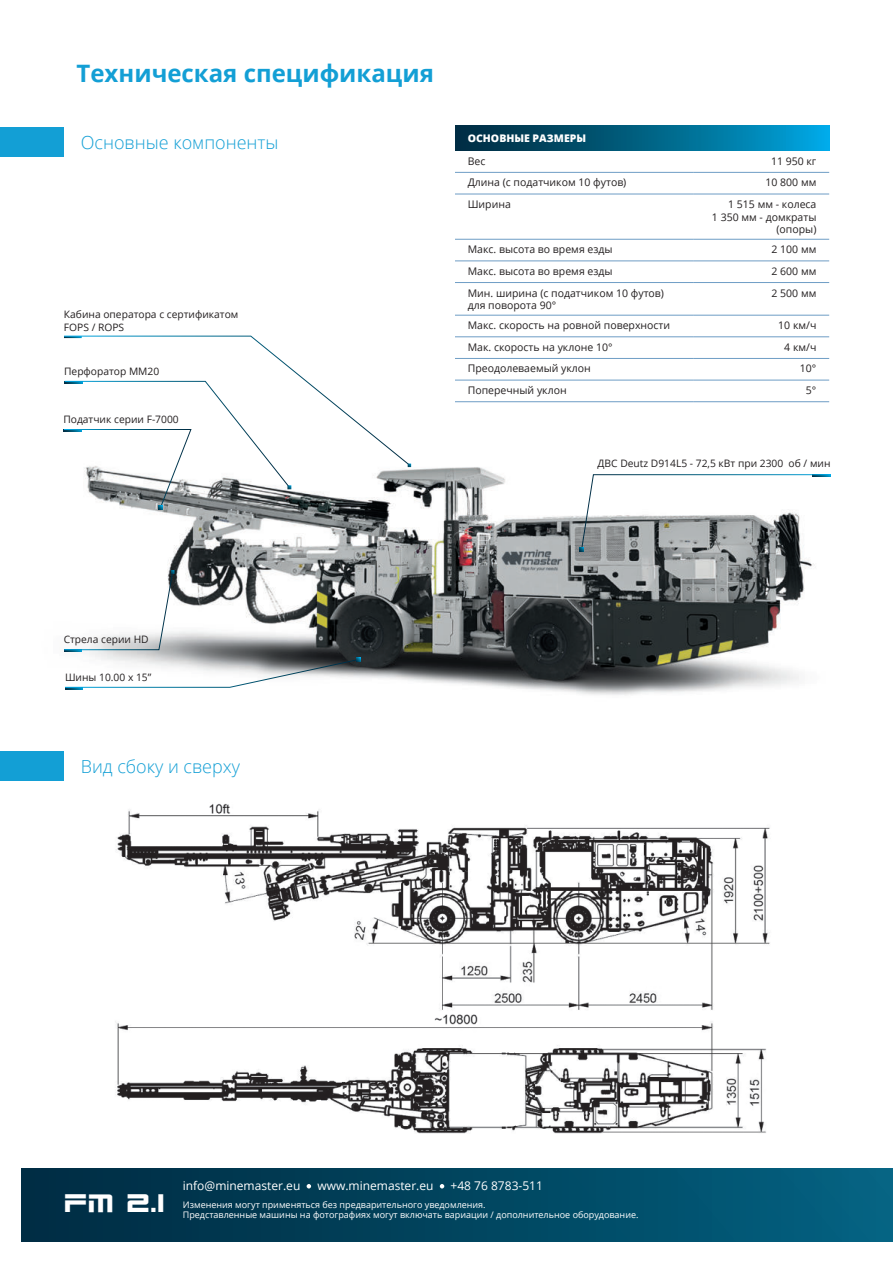
<style>
.page{position:relative;width:893px;height:1263px;background:#fff}
.page>*{position:absolute;margin:0;border:0;box-sizing:border-box;transform-origin:0 0}
.t1{font:25.5px "Mine Master TEC Regular";color:#fff}
.t2{font:700 24px "Open Sans";color:#139fd5}
.t3{font:300 18px "Open Sans";color:#139fd5}
.t4{font:12px "Open Sans";color:#fff}
.t5{font:10.5px/12.6px "Open Sans";color:#231f20;text-align:right}
.t6{font:800 10.5px "Open Sans";color:#fff}
.t7{font:10.2px/12.3px "Open Sans";color:#231f20}
.t8{font:9px "Open Sans";color:#fff}
</style>
<div class="page">
<div style="left:21px;top:1168px;width:872px;height:74px;background:linear-gradient(to right,#002a40,#036180)"></div>
<svg style="left:307px;top:1184px;width:4px;height:4px"></svg>
<svg style="left:440px;top:1184px;width:4px;height:4px"></svg>
<img style="left:65px;top:238px;width:765px;height:457px">
<svg style="left:65px;top:466px;width:226px;height:44px"></svg>
<svg style="left:65px;top:658px;width:295px;height:31px"></svg>
<svg style="left:64px;top:570px;width:111px;height:82px"></svg>
<svg style="left:63px;top:335px;width:347px;height:131px"></svg>
<svg style="left:407px;top:463px;width:4px;height:4px"></svg>
<svg style="left:580px;top:474px;width:251px;height:77px"></svg>
<svg style="left:455px;top:126px;width:374px;height:25px;background:#006488"></svg>
<hr style="left:455px;top:172px;width:238px;height:1px;background:#6e9dc5">
<hr style="left:693px;top:172px;width:136px;height:1px;background:#6e9dc5">
<hr style="left:455px;top:194px;width:238px;height:1px;background:#6e9dc5">
<hr style="left:693px;top:194px;width:136px;height:1px;background:#6e9dc5">
<hr style="left:455px;top:239px;width:238px;height:1px;background:#6e9dc5">
<hr style="left:693px;top:239px;width:136px;height:1px;background:#6e9dc5">
<hr style="left:455px;top:261px;width:238px;height:1px;background:#6e9dc5">
<hr style="left:693px;top:261px;width:136px;height:1px;background:#6e9dc5">
<hr style="left:455px;top:282px;width:238px;height:1px;background:#6e9dc5">
<hr style="left:693px;top:282px;width:136px;height:1px;background:#6e9dc5">
<hr style="left:455px;top:315px;width:238px;height:1px;background:#6e9dc5">
<hr style="left:693px;top:315px;width:136px;height:1px;background:#6e9dc5">
<hr style="left:455px;top:337px;width:238px;height:1px;background:#6e9dc5">
<hr style="left:693px;top:337px;width:136px;height:1px;background:#6e9dc5">
<hr style="left:455px;top:358px;width:238px;height:1px;background:#6e9dc5">
<hr style="left:693px;top:358px;width:136px;height:1px;background:#6e9dc5">
<hr style="left:455px;top:380px;width:238px;height:1px;background:#6e9dc5">
<hr style="left:693px;top:380px;width:136px;height:1px;background:#6e9dc5">
<hr style="left:455px;top:401px;width:238px;height:1px;background:#6e9dc5">
<hr style="left:693px;top:401px;width:136px;height:1px;background:#6e9dc5">
<div style="left:0;top:128px;width:64px;height:29px;background:#139fd5"></div>
<div style="left:0;top:751px;width:64px;height:30px;background:#139fd5"></div>
<img style="left:115px;top:803px;width:655px;height:331px">
<h2 class="t2" style="left:77px;top:57px;width:359px">Техническая спецификация</h2>
<h3 class="t3" style="left:81px;top:130px;width:199px">Основные компоненты</h3>
<p class="t7" style="left:64px;top:308px;width:176px">Кабина оператора с сертификатом<br>FOPS / ROPS</p>
<p class="t7" style="left:64px;top:365px;width:97px">Перфоратор ММ20</p>
<p class="t7" style="left:63px;top:413px;width:117px">Податчик серии F-7000</p>
<p class="t6" style="left:468px;top:131px;width:120px">ОСНОВНЫЕ РАЗМЕРЫ</p>
<p class="t5" style="left:468px;top:154px;width:19px">Вес</p>
<p class="t5" style="left:771px;top:154px;width:47px">11 950 кг</p>
<p class="t5" style="left:468px;top:176px;width:160px">Длина (с податчиком 10 футов)</p>
<p class="t5" style="left:765px;top:176px;width:52px">10 800 мм</p>
<p class="t5" style="left:468px;top:198px;width:45px">Ширина</p>
<p class="t5" style="left:712px;top:198px;width:106px">1 515 мм - колеса<br>1 350 мм - домкраты (опоры)</p>
<p class="t5" style="left:468px;top:243px;width:146px">Макс. высота во время езды</p>
<p class="t5" style="left:771px;top:243px;width:46px">2 100 мм</p>
<p class="t5" style="left:468px;top:265px;width:146px">Макс. высота во время езды</p>
<p class="t5" style="left:771px;top:265px;width:46px">2 600 мм</p>
<p class="t5" style="left:468px;top:286px;width:198px;text-align:left">Мин. ширина (с податчиком 10 футов) для поворота 90°</p>
<p class="t5" style="left:771px;top:286px;width:46px">2 500 мм</p>
<p class="t5" style="left:468px;top:319px;width:204px">Макс. скорость на ровной поверхности</p>
<p class="t5" style="left:778px;top:319px;width:40px">10 км/ч</p>
<p class="t5" style="left:468px;top:340px;width:146px">Мак. скорость на уклоне 10°</p>
<p class="t5" style="left:784px;top:340px;width:34px">4 км/ч</p>
<p class="t5" style="left:468px;top:362px;width:125px">Преодолеваемый уклон</p>
<p class="t5" style="left:800px;top:362px;width:18px">10°</p>
<p class="t5" style="left:468px;top:384px;width:100px">Поперечный уклон</p>
<p class="t5" style="left:806px;top:384px;width:12px">5°</p>
<p class="t7" style="left:598px;top:457px;width:234px">ДВС Deutz D914L5 - 72,5 кВт при 2300 об / мин</p>
<p class="t7" style="left:64px;top:633px;width:87px">Стрела серии HD</p>
<p class="t7" style="left:65px;top:671px;width:88px">Шины 10.00 x 15”</p>
<h3 class="t3" style="left:81px;top:754px;width:161px">Вид сбоку и сверху</h3>
<h1 class="t1" style="left:63px;top:1188px;width:104px">fm 2.1</h1>
<p class="t4" style="left:183px;top:1177px;width:119px">info@minemaster.eu</p>
<p class="t4" style="left:317px;top:1177px;width:118px">www.minemaster.eu</p>
<p class="t4" style="left:450px;top:1177px;width:94px">+48 76 8783-511</p>
<p class="t8" style="left:183px;top:1198px;width:304px">Изменения могут применяться без предварительного уведомления.</p>
<p class="t8" style="left:183px;top:1209px;width:457px">Представленные машины на фотографиях могут включать вариации / дополнительное оборудование.</p>
</div>
